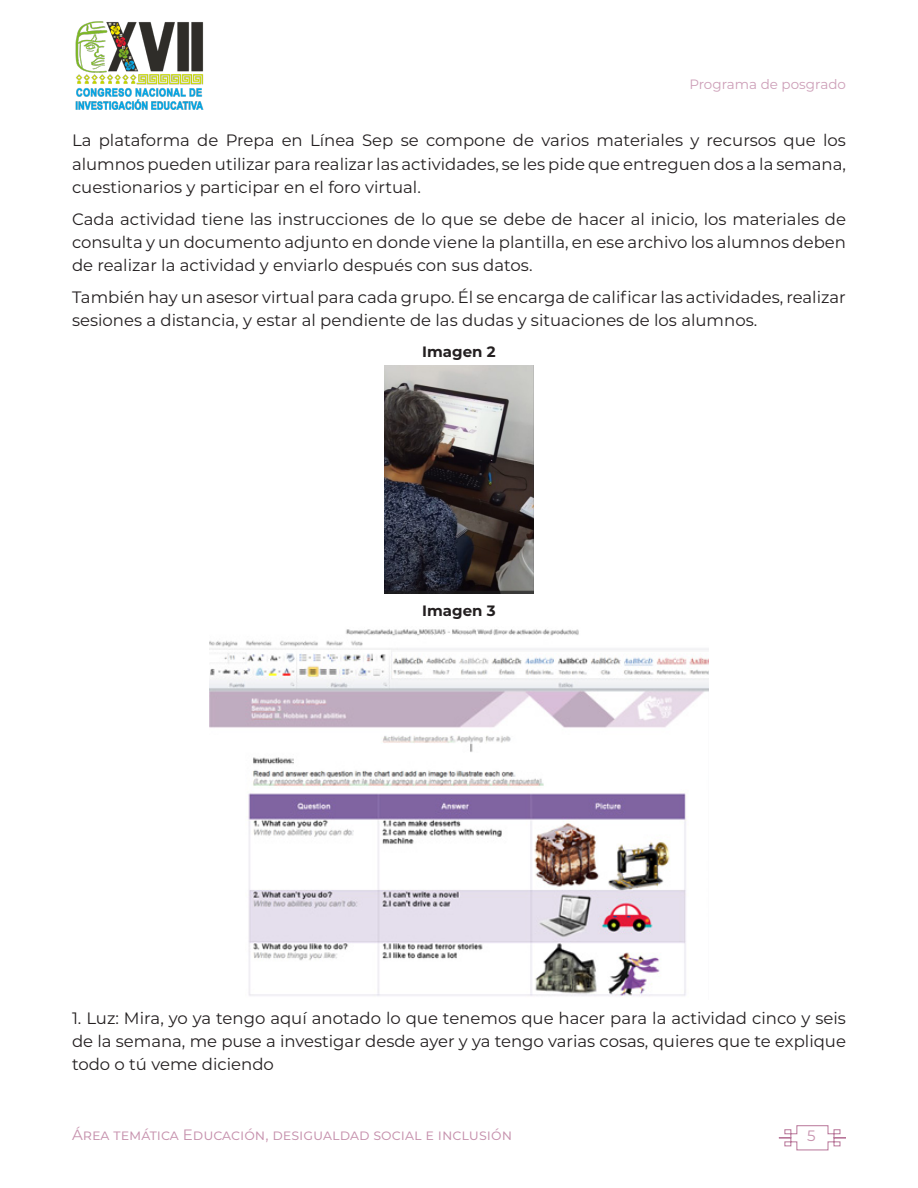
<style>
.page{position:relative;width:918px;height:1188px;background:#fff}
.page>*{position:absolute;margin:0;border:0;box-sizing:border-box;transform-origin:0 0}
.t1{font:16.5px/23.1px "Montserrat";color:#231f20;text-align:justify}
.t2{font:15px "Montserrat";color:#c691ad}
.t3{font:700 15px "Montserrat";color:#231f20}
.t4{font:13.5px "Montserrat";color:#cd9fb8}
</style>
<div class="page">
<svg style="left:778px;top:1125px;width:68px;height:26px"></svg>
<img style="left:75px;top:21px;width:129px;height:89px">
<img style="left:384px;top:365px;width:150px;height:229px">
<img style="left:209px;top:629px;width:500px;height:368px">
<p class="t4" style="left:689px;top:75px;width:158px">Programa de posgrado</p>
<p class="t1" style="left:72px;top:128px;width:776px">La plataforma de Prepa en Línea Sep se compone de varios materiales y recursos que los alumnos pueden utilizar para realizar las actividades, se les pide que entreguen dos a la semana, cuestionarios y participar en el foro virtual.</p>
<p class="t1" style="left:72px;top:207px;width:776px">Cada actividad tiene las instrucciones de lo que se debe de hacer al inicio, los materiales de consulta y un documento adjunto en donde viene la plantilla, en ese archivo los alumnos deben de realizar la actividad y enviarlo después con sus datos.</p>
<p class="t1" style="left:72px;top:285px;width:775px">También hay un asesor virtual para cada grupo. Él se encarga de calificar las actividades, realizar sesiones a distancia, y estar al pendiente de las dudas y situaciones de los alumnos.</p>
<p class="t3" style="left:422px;top:341px;width:75px">Imagen 2</p>
<p class="t3" style="left:422px;top:600px;width:75px">Imagen 3</p>
<p class="t1" style="left:72px;top:1006px;width:776px">1. Luz: Mira, yo ya tengo aquí anotado lo que tenemos que hacer para la actividad cinco y seis de la semana, me puse a investigar desde ayer y ya tengo varias cosas, quieres que te explique todo o tú veme diciendo</p>
<p class="t2" style="left:72px;top:1124px;width:442px">Área temática Educación, desigualdad social e inclusión</p>
<p class="t2" style="left:807px;top:1125px;width:10px">5</p>
</div>
